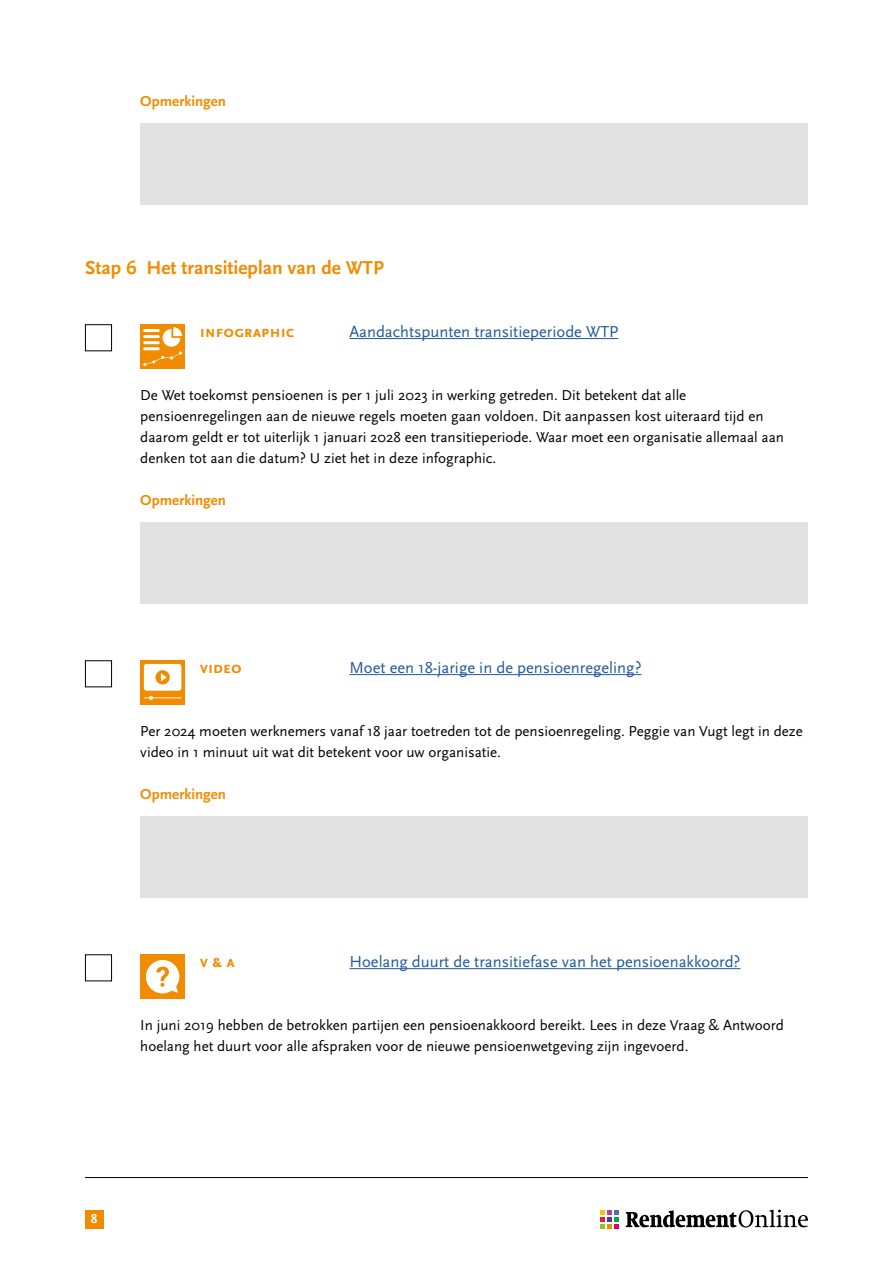
<style>
.page{position:relative;width:893px;height:1263px;background:#fff}
.page>*{position:absolute;margin:0;border:0;box-sizing:border-box;transform-origin:0 0}
.t1{font:700 19.5px "Scala Sans OT";color:#f18b00}
.t2{font:16.5px "Scala Sans OT";color:#22599b}
.t3{font:700 16.5px "Scala Sans OT";color:#f18b00}
.t4{font:15px/21px "Scala Sans OT";color:#000}
.t5{font:700 15px "Scala Sans OT";color:#f18b00}
.t6{font:700 13.5px "Scala Sans OT";color:#fff}
</style>
<div class="page">
<hr style="left:85px;top:1177px;width:723px;height:1px;background:#000">
<div style="left:85px;top:1210px;width:18px;height:18px;background:#f18b00"></div>
<svg style="left:626px;top:1209px;width:182px;height:18px"></svg>
<svg style="left:601px;top:1210px;width:18px;height:19px"></svg>
<hr style="left:349px;top:338px;width:269px;height:1px;background:#22599b">
<hr style="left:349px;top:674px;width:293px;height:1px;background:#22599b">
<hr style="left:349px;top:968px;width:391px;height:1px;background:#22599b">
<div style="left:140px;top:123px;width:668px;height:81px;background:#e1e1e1"></div>
<div style="left:140px;top:522px;width:668px;height:81px;background:#e1e1e1"></div>
<div style="left:140px;top:816px;width:668px;height:81px;background:#e1e1e1"></div>
<div style="left:85px;top:324px;width:27px;height:27px;border:1px solid #000"></div>
<div style="left:140px;top:324px;width:45px;height:45px;background:#f18b00"></div>
<svg style="left:143px;top:327px;width:39px;height:39px"></svg>
<hr style="left:143px;top:347px;width:17px;height:3px;background:#fff;border-radius:2px">
<div style="left:85px;top:660px;width:27px;height:27px;border:1px solid #000"></div>
<div style="left:140px;top:660px;width:45px;height:45px;background:#f18b00"></div>
<div style="left:144px;top:664px;width:37px;height:27px;background:#fff;border-radius:3px"></div>
<svg style="left:144px;top:696px;width:37px;height:4px"></svg>
<svg style="left:155px;top:670px;width:15px;height:14px"></svg>
<div style="left:85px;top:954px;width:27px;height:27px;border:1px solid #000"></div>
<div style="left:140px;top:954px;width:45px;height:45px;background:#f18b00"></div>
<svg style="left:146px;top:960px;width:33px;height:33px"></svg>
<p class="t5" style="left:140px;top:93px;width:87px">Opmerkingen</p>
<h1 class="t1" style="left:85px;top:257px;width:299px">Stap 6 Het transitieplan van de WTP</h1>
<p class="t3" style="left:200px;top:322px;width:96px">INFOGRAPHIC</p>
<p class="t2" style="left:349px;top:323px;width:270px">Aandachtspunten transitieperiode WTP</p>
<p class="t4" style="left:140px;top:385px;width:645px">De Wet toekomst pensioenen is per 1 juli 2023 in werking getreden. Dit betekent dat alle pensioenregelingen aan de nieuwe regels moeten gaan voldoen. Dit aanpassen kost uiteraard tijd en daarom geldt er tot uiterlijk 1 januari 2028 een transitieperiode. Waar moet een organisatie allemaal aan denken tot aan die datum? U ziet het in deze infographic.</p>
<p class="t5" style="left:140px;top:492px;width:87px">Opmerkingen</p>
<p class="t3" style="left:200px;top:658px;width:43px">Vi deo</p>
<p class="t2" style="left:349px;top:659px;width:294px">Moet een 18-jarige in de pensioenregeling?</p>
<p class="t4" style="left:140px;top:721px;width:664px">Per 2024 moeten werknemers vanaf 18 jaar toetreden tot de pensioenregeling. Peggie van Vugt legt in deze video in 1 minuut uit wat dit betekent voor uw organisatie.</p>
<p class="t5" style="left:140px;top:786px;width:87px">Opmerkingen</p>
<p class="t3" style="left:200px;top:952px;width:37px">V &amp; A</p>
<p class="t2" style="left:349px;top:953px;width:393px">Hoelang duurt de transitiefase van het pensioenakkoord?</p>
<p class="t4" style="left:140px;top:1015px;width:645px">In juni 2019 hebben de betrokken partijen een pensioenakkoord bereikt. Lees in deze Vraag &amp; Antwoord hoelang het duurt voor alle afspraken voor de nieuwe pensioenwetgeving zijn ingevoerd.</p>
<p class="t6" style="left:91px;top:1211px;width:8px">8</p>
</div>
